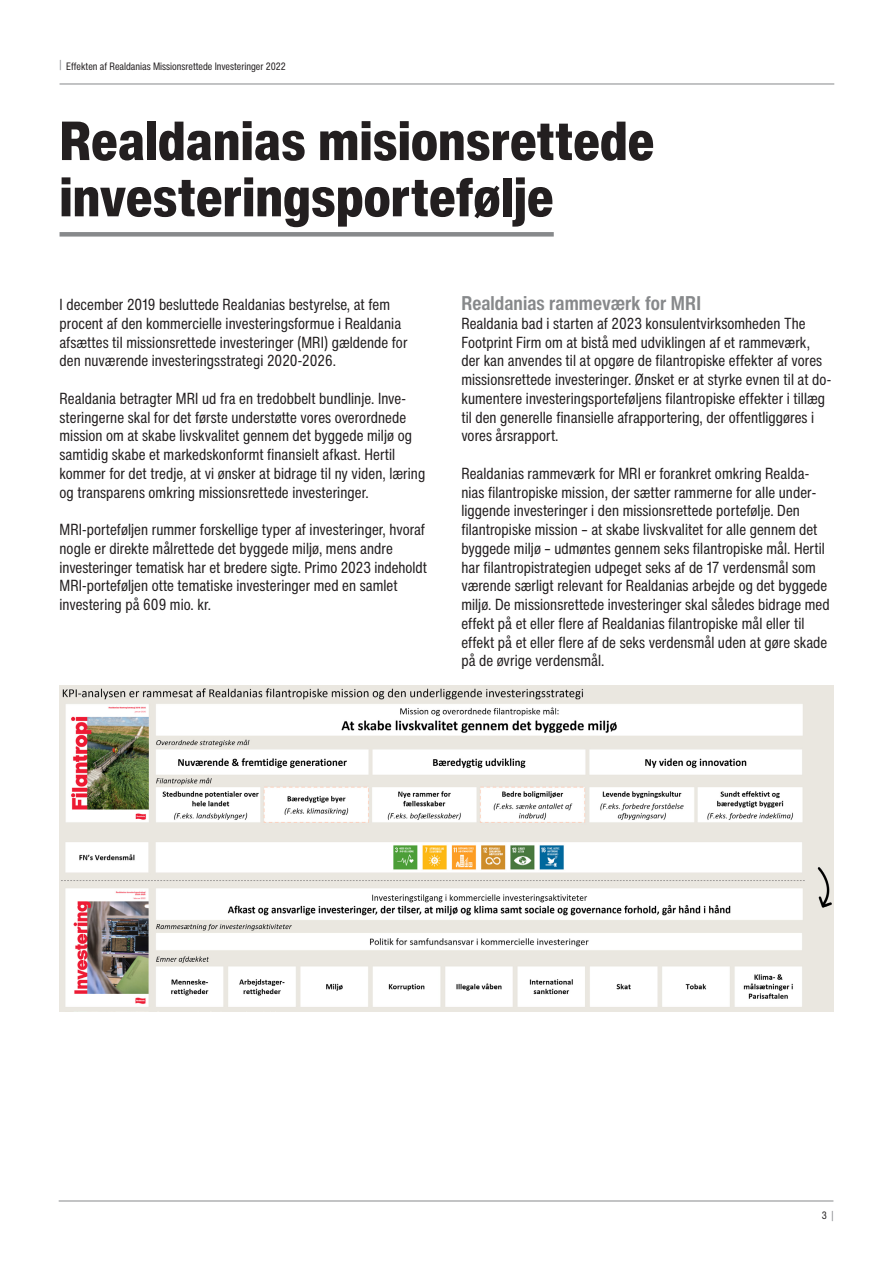
<style>
.page{position:relative;width:893px;height:1263px;background:#fff}
.page>*{position:absolute;margin:0;border:0;box-sizing:border-box;transform-origin:0 0}
.Head_uden_understreg{font:900 condensed 54px "Helvetica Now Text";letter-spacing:.005em;color:#231f20}
.Head{font:900 condensed 54px "Helvetica Now Text";letter-spacing:.005em;color:#231f20}
.Mellemrubrik_1{font:700 condensed 19.5px "Helvetica Now Text";letter-spacing:.005em;color:#87898b}
.Brød{font:condensed 15.75px/18.8px "Helvetica Now Text";letter-spacing:.005em;color:#231f20}
.t1{font:condensed 10.5px "Helvetica Now Text";color:#231f20}
.s1{color:#87898b}
</style>
<div class="page">
<hr style="left:60px;top:84px;width:774px;height:1px;background:#87898b">
<hr style="left:59px;top:1201px;width:774px;height:1px;background:#87898b">
<div style="left:60px;top:232px;width:494px;height:5px;background:#87898b"></div>
<img style="left:60px;top:685px;width:773px;height:327px">
<p class="t1" style="left:60px;top:59px;width:228px"><span class="s1">|</span> Effekten af Realdanias Missionsrettede Investeringer 2022</p>
<p class="Head_uden_understreg" style="left:60px;top:105px;width:596px">Realdanias misionsrettede</p>
<p class="Head" style="left:60px;top:162px;width:495px">investeringsportefølje</p>
<p class="Brød" style="left:60px;top:295px;width:349px">I december 2019 besluttede Realdanias bestyrelse, at fem procent af den kommercielle investeringsformue i Realdania afsættes til missionsrettede investeringer (MRI) gældende for den nuværende investeringsstrategi 2020-2026.</p>
<p class="Brød" style="left:60px;top:389px;width:367px">Realdania betragter MRI ud fra en tredobbelt bundlinje. Inve&shy;steringerne skal for det første understøtte vores overordnede mission om at skabe livskvalitet gennem det byggede miljø og samtidig skabe et markedskonformt finansielt afkast. Hertil kommer for det tredje, at vi ønsker at bidrage til ny viden, læring og transparens omkring missionsrettede investeringer.</p>
<p class="Brød" style="left:60px;top:520px;width:369px">MRI-porteføljen rummer forskellige typer af investeringer, hvoraf nogle er direkte målrettede det byggede miljø, mens andre investeringer tematisk har et bredere sigte. Primo 2023 indeholdt MRI-porteføljen otte tematiske investeringer med en samlet investering på 609 mio. kr.</p>
<p class="Mellemrubrik_1" style="left:461px;top:290px;width:241px">Realdanias rammeværk for MRI</p>
<p class="Brød" style="left:461px;top:314px;width:371px">Realdania bad i starten af 2023 konsulentvirksomheden The Footprint Firm om at bistå med udviklingen af et rammeværk, der kan anvendes til at opgøre de filantropiske effekter af vores missionsrettede investeringer. Ønsket er at styrke evnen til at do&shy;kumentere investeringsporteføljens filantropiske effekter i tillæg til den generelle finansielle afrapportering, der offentliggøres i vores årsrapport.</p>
<p class="Brød" style="left:461px;top:464px;width:370px">Realdanias rammeværk for MRI er forankret omkring Realda&shy;nias filantropiske mission, der sætter rammerne for alle under&shy;liggende investeringer i den missionsrettede portefølje. Den filantropiske mission – at skabe livskvalitet for alle gennem det byggede miljø – udmøntes gennem seks filantropiske mål. Hertil har filantropistrategien udpeget seks af de 17 verdensmål som værende særligt relevant for Realdanias arbejde og det byggede miljø. De missionsrettede investeringer skal således bidrage med effekt på et eller flere af Realdanias filantropiske mål eller til effekt på et eller flere af de seks verdensmål uden at gøre skade på de øvrige verdensmål.</p>
<p class="t1" style="left:822px;top:1208px;width:13px">3 <span class="s1">|</span></p>
</div>
